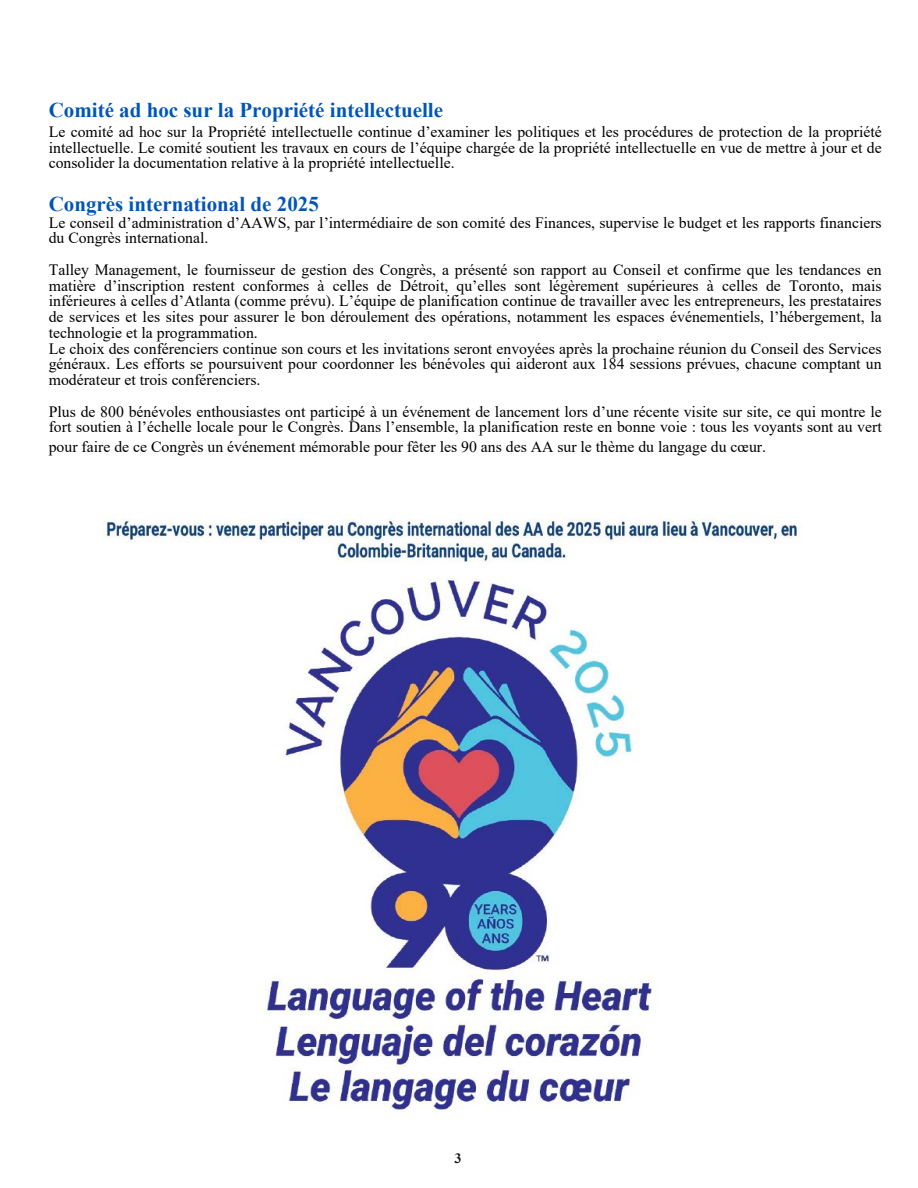
<style>
.page{position:relative;width:918px;height:1188px;background:#fff}
.page>*{position:absolute;margin:0;border:0;box-sizing:border-box;transform-origin:0 0}
.t1{font:700 21px "Times New Roman";color:#0055b7}
.t2{font:700 21px "Times New Roman";color:#0055b7}
.t3{font:15.75px/15.8px "Times New Roman";color:#000}
.t4{font:700 14.25px "Times New Roman";color:#231f20}
</style>
<div class="page">
<img style="left:103px;top:514px;width:699px;height:49px">
<img style="left:267px;top:578px;width:388px;height:532px">
<h1 class="t1" style="left:49px;top:95px;width:396px">Comité ad hoc sur la Propriété intellectuelle</h1>
<p class="t3" style="left:49px;top:123px;width:834px;text-align:justify">Le comité ad hoc sur la Propriété intellectuelle continue d’examiner les politiques et les procédures de protection de la propriété intellectuelle. Le comité soutient les travaux en cours de l’équipe chargée de la propriété intellectuelle en vue de mettre à jour et de consolider la documentation relative à la propriété intellectuelle.</p>
<h1 class="t2" style="left:49px;top:189px;width:272px">Congrès international de 2025</h1>
<p class="t3" style="left:49px;top:214px;width:834px">Le conseil d’administration d’AAWS, par l’intermédiaire de son comité des Finances, supervise le budget et les rapports financiers du Congrès international.</p>
<p class="t3" style="left:49px;top:261px;width:834px">Talley Management, le fournisseur de gestion des Congrès, a présenté son rapport au Conseil et confirme que les tendances en matière d’inscription restent conformes à celles de Détroit, qu’elles sont légèrement supérieures à celles de Toronto, mais inférieures à celles d’Atlanta (comme prévu). L’équipe de planification continue de travailler avec les entrepreneurs, les prestataires de services et les sites pour assurer le bon déroulement des opérations, notamment les espaces événementiels, l’hébergement, la technologie et la programmation.<br>Le choix des conférenciers continue son cours et les invitations seront envoyées après la prochaine réunion du Conseil des Services généraux. Les efforts se poursuivent pour coordonner les bénévoles qui aideront aux 184 sessions prévues, chacune comptant un modérateur et trois conférenciers.</p>
<p class="t3" style="left:49px;top:403px;width:834px">Plus de 800 bénévoles enthousiastes ont participé à un événement de lancement lors d’une récente visite sur site, ce qui montre le fort soutien à l’échelle locale pour le Congrès. Dans l’ensemble, la planification reste en bonne voie : tous les voyants sont au vert</p>
<p class="t3" style="left:49px;top:439px;width:719px">pour faire de ce Congrès un événement mémorable pour fêter les 90 ans des AA sur le thème du langage du cœur.</p>
<p class="t4" style="left:455px;top:1148px;width:9px">3</p>
</div>
